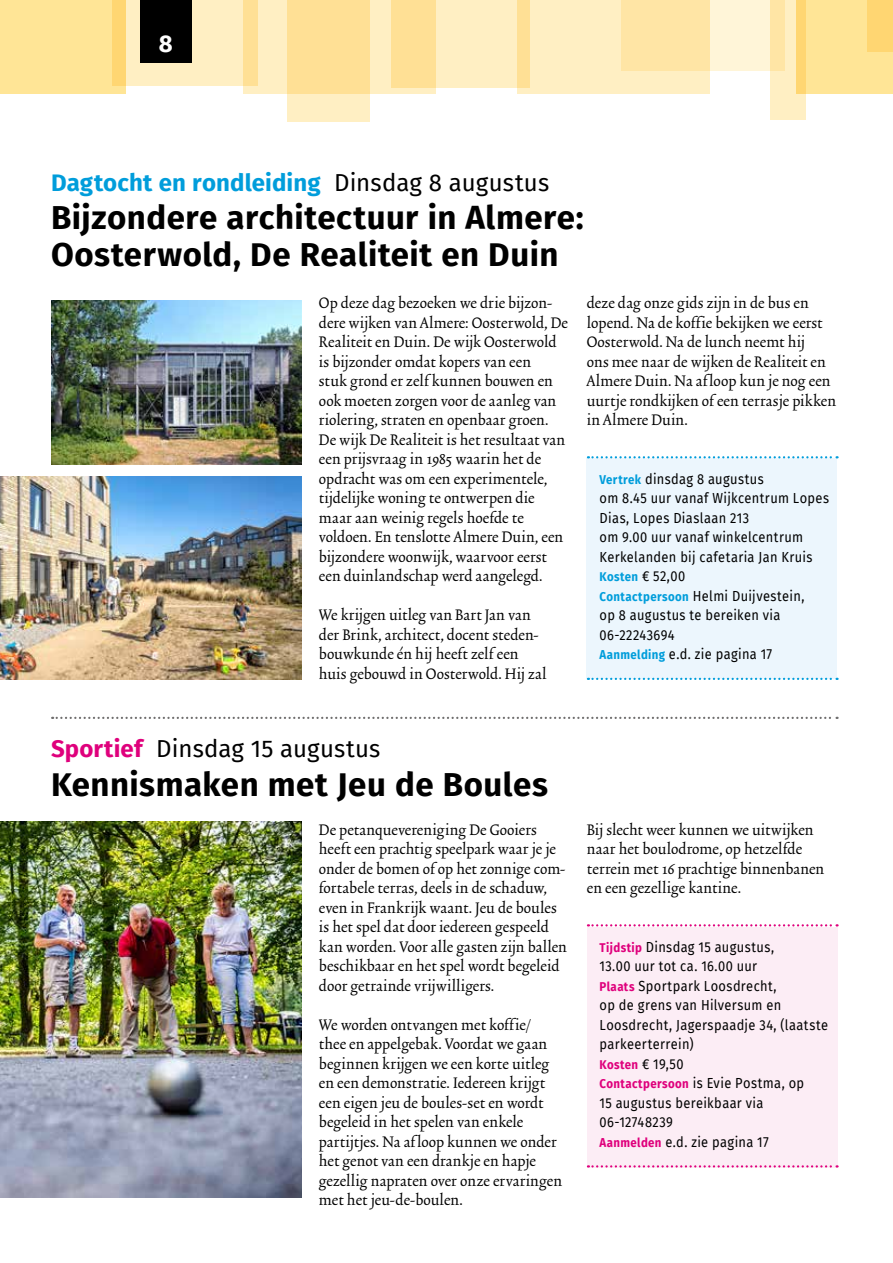
<style>
.page{position:relative;width:893px;height:1263px;background:#fff}
.page>*{position:absolute;margin:0;border:0;box-sizing:border-box;transform-origin:0 0}
.t1{font:700 33px/37.5px "Fira Sans";letter-spacing:.015em;color:#000}
.t2{font:700 24px "Fira Sans";letter-spacing:.005em;color:#009ddb}
.t3{font:24px "Fira Sans";letter-spacing:.005em;color:#000}
.t4{font:700 24px "Fira Sans";color:#fff}
.t5{font:18px/19.5px "Trinite No 2 Rom Con";letter-spacing:.01em;color:#000}
.t6{font:14.25px/19.5px "Fira Sans";letter-spacing:.03em;color:#000;scale:.9 1}
.t7{font:700 12.75px "Fira Sans";letter-spacing:.03em;color:#009ddb;scale:.9 1}
.t8{font:700 12.75px "Fira Sans";letter-spacing:.03em;color:#df007c;scale:.9 1}
.s1{font-weight:400;color:#000}
.s2{font-weight:700;font-size:12.75px;color:#009ddb}
.s3{font-weight:400;font-size:14.25px;color:#000}
.s4{font-weight:700;color:#df007c}
.s5{font-weight:700;font-size:12.75px;color:#df007c}
</style>
<div class="page">
<div style="left:112px;top:0;width:145px;height:85px;background:#ffefc3"></div>
<div style="left:0;top:0;width:126px;height:94px;background:#ffe596"></div>
<div style="left:621px;top:0;width:164px;height:71px;background:#fff5d8"></div>
<div style="left:391px;top:0;width:139px;height:87px;background:#ffefc3"></div>
<svg style="left:244px;top:0;width:192px;height:94px;background:#ffe7ac"></svg>
<svg style="left:517px;top:0;width:193px;height:94px;background:#ffeab5"></svg>
<svg style="left:771px;top:0;width:35px;height:119px;background:#ffebb7"></svg>
<div style="left:797px;top:0;width:96px;height:94px;background:#ffe596"></div>
<div style="left:140px;top:0;width:51px;height:62px;background:#000"></div>
<svg style="left:288px;top:0;width:82px;height:122px;background:#ffe39f"></svg>
<div style="left:867px;top:0;width:26px;height:51px;background:#ffd672"></div>
<svg style="left:52px;top:717px;width:786px;height:2px"></svg>
<div style="left:586px;top:458px;width:251px;height:221px;background:#ecf6fd"></div>
<svg style="left:588px;top:456px;width:250px;height:2px"></svg>
<svg style="left:588px;top:678px;width:250px;height:2px"></svg>
<img style="left:0;top:477px;width:301px;height:203px">
<img style="left:51px;top:300px;width:251px;height:164px">
<div style="left:587px;top:927px;width:251px;height:240px;background:#fcedf5"></div>
<img style="left:0;top:821px;width:302px;height:377px">
<svg style="left:588px;top:924px;width:250px;height:2px"></svg>
<svg style="left:588px;top:1165px;width:250px;height:2px"></svg>
<h2 class="t4" style="left:159px;top:24px;width:15px">8</h2>
<h2 class="t2" style="left:51px;top:163px;width:500px">Dagtocht en rondleiding <span class="s1">Dinsdag 8 augustus</span></h2>
<h1 class="t1" style="left:51px;top:196px;width:534px">Bijzondere architectuur in Almere:<br>Oosterwold, De Realiteit en Duin</h1>
<p class="t5" style="left:319px;top:295px;width:250px">Op deze dag bezoeken we drie bijzon&shy;dere wijken van Almere: Oosterwold, De Realiteit en Duin. De wijk Oosterwold is bijzonder omdat kopers van een<br>stuk grond er zelf kunnen bouwen en ook moeten zorgen voor de aanleg van riolering, straten en openbaar groen.<br>De wijk De Realiteit is het resultaat van een prijsvraag in 1985 waarin het de opdracht was om een experimentele, tijdelijke woning te ontwerpen die maar aan weinig regels hoefde te voldoen. En tenslotte Almere Duin, een bijzondere woonwijk, waarvoor eerst een duinlandschap werd aangelegd.</p>
<p class="t5" style="left:319px;top:606px;width:229px">We krijgen uitleg van Bart Jan van der Brink, architect, docent steden&shy;bouwkunde én hij heeft zelf een huis gebouwd in Oosterwold. Hij zal</p>
<p class="t5" style="left:587px;top:295px;width:251px">deze dag onze gids zijn in de bus en lopend. Na de koffie bekijken we eerst Oosterwold. Na de lunch neemt hij<br>ons mee naar de wijken de Realiteit en Almere Duin. Na afloop kun je nog een uurtje rondkijken of een terrasje pikken in Almere Duin.</p>
<p class="t6" style="left:600px;top:469px;width:256px"><span class="s2">Vertrek</span> dinsdag 8 augustus<br>om 8.45 uur vanaf Wijkcentrum Lopes<br>Dias, Lopes Diaslaan 213<br>om 9.00 uur vanaf winkelcentrum<br>Kerkelanden bij cafetaria Jan Kruis</p>
<p class="t7" style="left:600px;top:566px;width:97px">Kosten <span class="s3">€ 52,00</span></p>
<p class="t6" style="left:600px;top:586px;width:229px"><span class="s2">Contactpersoon</span> Helmi Duijvestein, op 8 augustus te bereiken via<br>06-22243694<br><span class="s2">Aanmelding</span> e.d. zie pagina 17</p>
<h2 class="t3" style="left:51px;top:730px;width:331px"><span class="s4">Sportief</span> Dinsdag 15 augustus</h2>
<h1 class="t1" style="left:51px;top:763px;width:498px">Kennismaken met Jeu de Boules</h1>
<p class="t5" style="left:319px;top:821px;width:249px">De petanquevereniging De Gooiers heeft een prachtig speelpark waar je je onder de bomen of op het zonnige com&shy;fortabele terras, deels in de schaduw, even in Frankrijk waant. Jeu de boules is het spel dat door iedereen gespeeld kan worden. Voor alle gasten zijn ballen beschikbaar en het spel wordt begeleid door getrainde vrijwilligers.</p>
<p class="t5" style="left:319px;top:1016px;width:245px">We worden ontvangen met koffie/ thee en appelgebak. Voordat we gaan beginnen krijgen we een korte uitleg en een demonstratie. Iedereen krijgt een eigen jeu de boules-set en wordt begeleid in het spelen van enkele partijtjes. Na afloop kunnen we onder het genot van een drankje en hapje gezellig napraten over onze ervaringen met het jeu-de-boulen.</p>
<p class="t5" style="left:587px;top:821px;width:239px">Bij slecht weer kunnen we uitwijken naar het boulodrome, op hetzelfde terrein met 16 prachtige binnenbanen en een gezellige kantine.</p>
<p class="t6" style="left:600px;top:937px;width:256px"><span class="s5">Tijdstip</span> Dinsdag 15 augustus,<br>13.00 uur tot ca. 16.00 uur<br><span class="s5">Plaats</span> Sportpark Loosdrecht,<br>op de grens van Hilversum en<br>Loosdrecht, Jagerspaadje 34, (laatste parkeerterrein)</p>
<p class="t8" style="left:600px;top:1054px;width:95px">Kosten <span class="s3">€ 19,50</span></p>
<p class="t6" style="left:600px;top:1073px;width:229px"><span class="s5">Contactpersoon</span> is Evie Postma, op<br>15 augustus bereikbaar via<br>06-12748239<br><span class="s5">Aanmelden</span> e.d. zie pagina 17</p>
</div>
